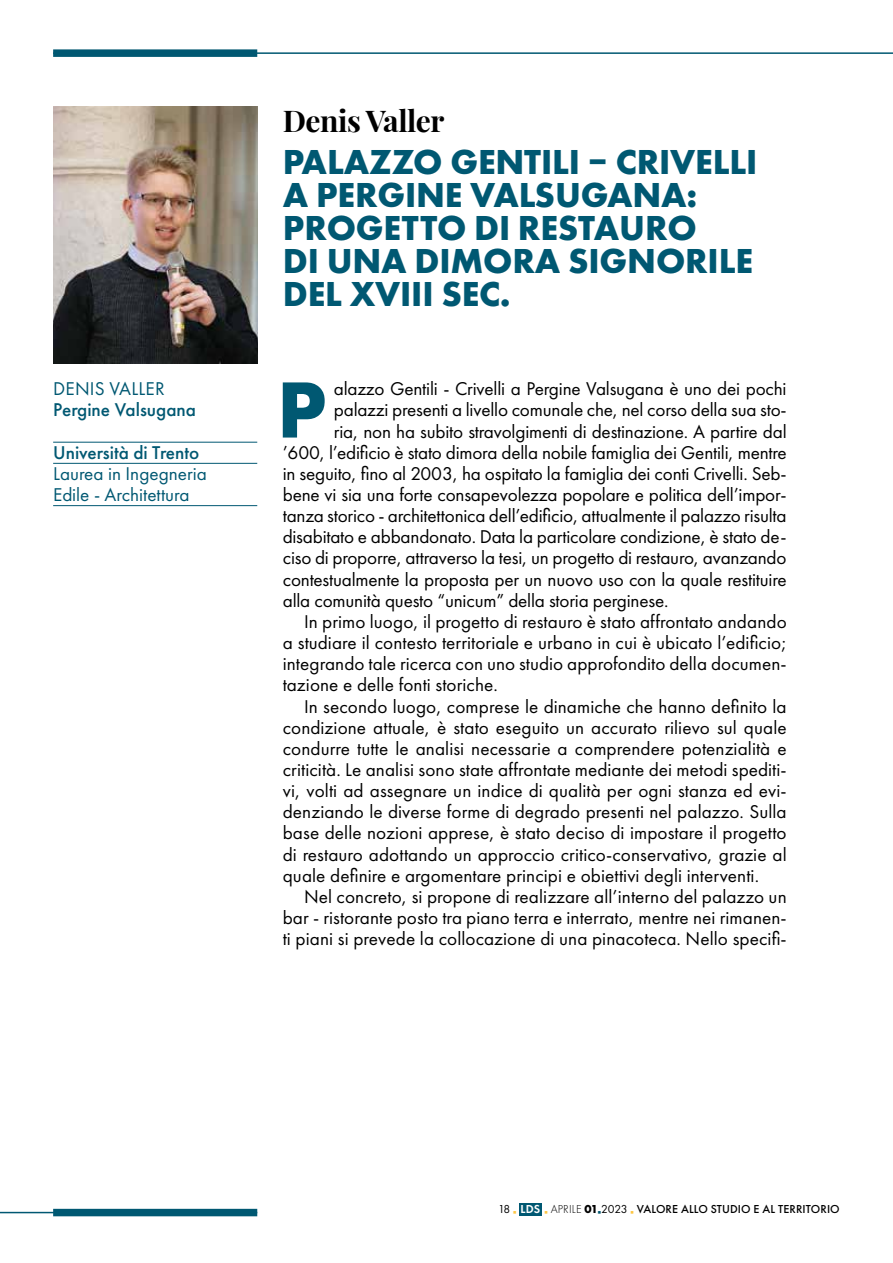
<style>
.page{position:relative;width:893px;height:1263px;background:#fff}
.page>*{position:absolute;margin:0;border:0;box-sizing:border-box;transform-origin:0 0}
.t1{font:700 82.65px "Futura PT";color:#005872}
.t2{font:700 36px/33px "Futura PT";letter-spacing:-.005em;color:#005872}
.t3{font:700 30px "Playfair Display";letter-spacing:-.015em;color:#000}
.t4{font:19.2px "Futura PT";letter-spacing:.005em;color:#000}
.t5{font:19.2px/21.1px "Futura PT";color:#005872}
.t6{font:500 19.2px "Futura PT";color:#005872}
.t7{font:500 12px "Futura PT";letter-spacing:.01em;color:#000}
.s1{font-weight:400}
.s2{color:#fdc643}
.s3{font-weight:600;color:#fff}
.s4{font-weight:300}
.s5{font-weight:700}
.s6{color:#005872}
</style>
<div class="page">
<div style="left:519px;top:1203px;width:23px;height:13px;background:#005872"></div>
<hr style="left:53px;top:52px;width:840px;height:2px;background:#005872">
<hr style="left:0;top:1212px;width:257px;height:1px;background:#005872">
<div style="left:53px;top:49px;width:204px;height:8px;background:#005872"></div>
<div style="left:53px;top:1209px;width:204px;height:7px;background:#005872"></div>
<img style="left:53px;top:106px;width:204px;height:258px">
<hr style="left:53px;top:442px;width:204px;height:1px;background:#005872">
<hr style="left:53px;top:463px;width:204px;height:1px;background:#005872">
<hr style="left:53px;top:505px;width:204px;height:1px;background:#005872">
<p class="t5" style="left:53px;top:378px;width:113px">DENIS VALLER</p>
<p class="t6" style="left:53px;top:398px;width:144px">Pergine Valsugana</p>
<p class="t6" style="left:53px;top:441px;width:148px">Università di Trento</p>
<p class="t5" style="left:53px;top:463px;width:155px">Laurea in Ingegneria<br>Edile - Architettura</p>
<h3 class="t3" style="left:283px;top:102px;width:163px">Denis Valler</h3>
<h2 class="t2" style="left:283px;top:144px;width:476px">PALAZZO GENTILI – CRIVELLI<br>A PERGINE VALSUGANA:<br>PROGETTO DI RESTAURO<br>DI UNA DIMORA SIGNORILE<br>DEL XVIII SEC.</h2>
<h1 class="t1" style="left:277px;top:357px;width:51px">P</h1>
<p class="t4" style="left:334px;top:377px;width:454px">alazzo Gentili - Crivelli a Pergine Valsugana è uno dei pochi</p>
<p class="t4" style="left:334px;top:399px;width:454px">palazzi presenti a livello comunale che, nel corso della sua sto-</p>
<p class="t4" style="left:334px;top:420px;width:454px">ria, non ha subito stravolgimenti di destinazione. A partire dal</p>
<p class="t4" style="left:283px;top:441px;width:505px">’600, l’edificio è stato dimora della nobile famiglia dei Gentili, mentre</p>
<p class="t4" style="left:283px;top:462px;width:505px">in seguito, fino al 2003, ha ospitato la famiglia dei conti Crivelli. Seb-</p>
<p class="t4" style="left:283px;top:483px;width:505px">bene vi sia una forte consapevolezza popolare e politica dell’impor-</p>
<p class="t4" style="left:283px;top:504px;width:505px">tanza storico - architettonica dell’edificio, attualmente il palazzo risulta</p>
<p class="t4" style="left:283px;top:525px;width:505px">disabitato e abbandonato. Data la particolare condizione, è stato de-</p>
<p class="t4" style="left:283px;top:547px;width:505px">ciso di proporre, attraverso la tesi, un progetto di restauro, avanzando</p>
<p class="t4" style="left:283px;top:568px;width:505px">contestualmente la proposta per un nuovo uso con la quale restituire</p>
<p class="t4" style="left:283px;top:589px;width:387px">alla comunità questo “unicum” della storia perginese.</p>
<p class="t4" style="left:304px;top:610px;width:484px">In primo luogo, il progetto di restauro è stato affrontato andando</p>
<p class="t4" style="left:283px;top:631px;width:505px">a studiare il contesto territoriale e urbano in cui è ubicato l’edificio;</p>
<p class="t4" style="left:283px;top:652px;width:505px">integrando tale ricerca con uno studio approfondito della documen-</p>
<p class="t4" style="left:283px;top:674px;width:216px">tazione e delle fonti storiche.</p>
<p class="t4" style="left:304px;top:695px;width:484px">In secondo luogo, comprese le dinamiche che hanno definito la</p>
<p class="t4" style="left:283px;top:716px;width:505px">condizione attuale, è stato eseguito un accurato rilievo sul quale</p>
<p class="t4" style="left:283px;top:737px;width:505px">condurre tutte le analisi necessarie a comprendere potenzialità e</p>
<p class="t4" style="left:283px;top:758px;width:505px">criticità. Le analisi sono state affrontate mediante dei metodi spediti-</p>
<p class="t4" style="left:283px;top:779px;width:505px">vi, volti ad assegnare un indice di qualità per ogni stanza ed evi-</p>
<p class="t4" style="left:283px;top:800px;width:505px">denziando le diverse forme di degrado presenti nel palazzo. Sulla</p>
<p class="t4" style="left:283px;top:822px;width:505px">base delle nozioni apprese, è stato deciso di impostare il progetto</p>
<p class="t4" style="left:283px;top:843px;width:505px">di restauro adottando un approccio critico-conservativo, grazie al</p>
<p class="t4" style="left:283px;top:864px;width:478px">quale definire e argomentare principi e obiettivi degli interventi.</p>
<p class="t4" style="left:304px;top:885px;width:484px">Nel concreto, si propone di realizzare all’interno del palazzo un</p>
<p class="t4" style="left:283px;top:906px;width:505px">bar - ristorante posto tra piano terra e interrato, mentre nei rimanen-</p>
<p class="t4" style="left:283px;top:927px;width:505px">ti piani si prevede la collocazione di una pinacoteca. Nello specifi-</p>
<p class="t7" style="left:498px;top:1202px;width:343px"><span class="s1">18</span> <span class="s2">■</span> <span class="s3">LDS</span> <span class="s2">■</span> <span class="s4">APRILE</span> <span class="s5">01</span><span class="s6">■</span><span class="s1">2023</span> <span class="s2">■</span> VALORE ALLO STUDIO E AL TERRITORIO</p>
</div>
